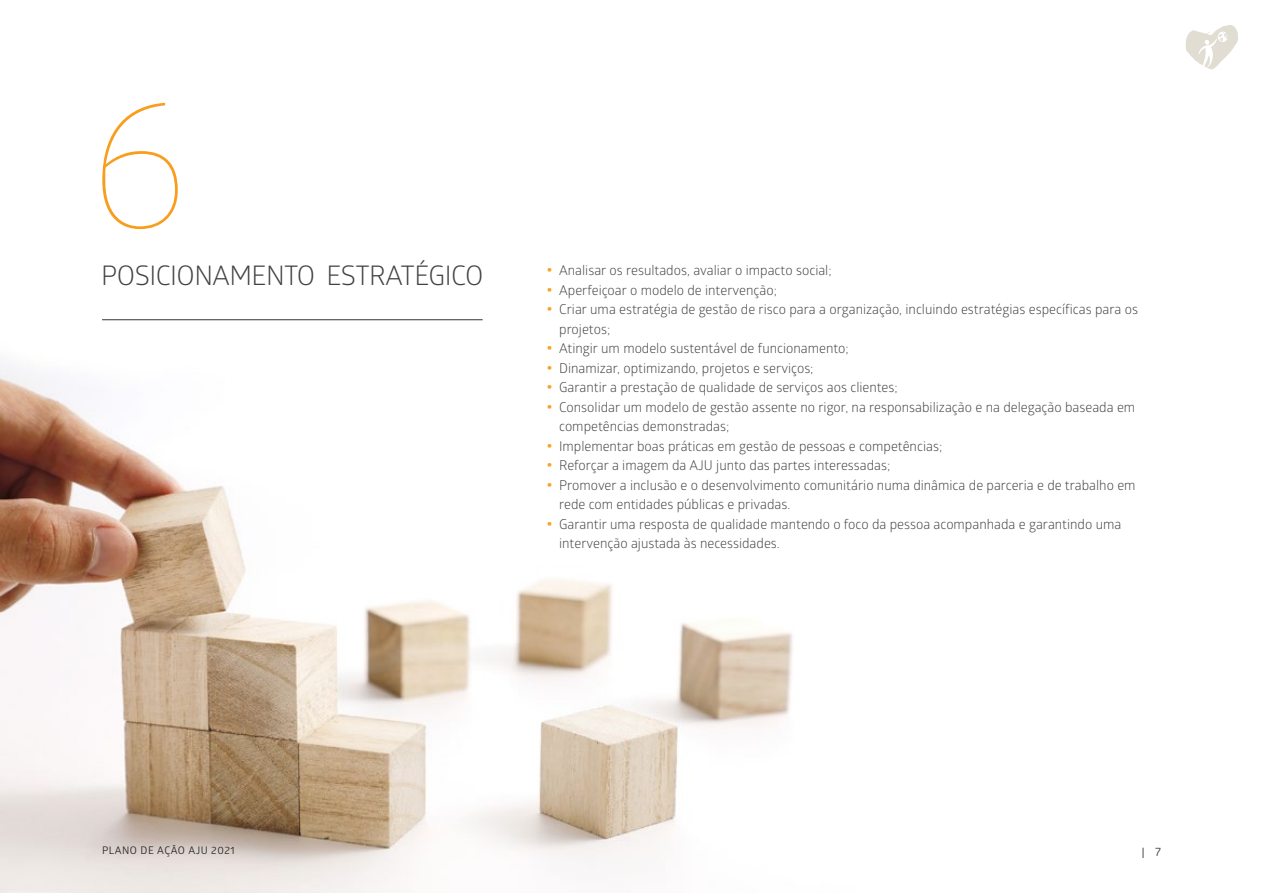
<style>
.page{position:relative;width:1263px;height:893px;background:#fff}
.page>*{position:absolute;margin:0;border:0;box-sizing:border-box;transform-origin:0 0}
.t1{font:100 183px "Glober";color:#f99d1c}
.t2{font:27px "Glober";letter-spacing:-.02em;color:#414042}
.t3{font:13.5px/19.5px "Glober";color:#414042}
.t4{font:10.5px "Glober";letter-spacing:.05em;color:#292829}
.s1{font-family:"BMW Type Next Latin TT";font-weight:300;color:#f9a127}
.s2{font-size:12px;color:#414042}
</style>
<div class="page">
<svg style="left:1185px;top:25px;width:53px;height:45px"></svg>
<img style="left:0;top:365px;width:793px;height:528px">
<hr style="left:102px;top:319px;width:381px;height:1px;background:#414042">
<h1 class="t1" style="left:88px;top:43px;width:103px">6</h1>
<h2 class="t2" style="left:101px;top:256px;width:384px">POSICIONAMENTO ESTRATÉGICO</h2>
<p class="t3" style="left:546px;top:260px;width:287px"><span class="s1">•</span> Analisar os resultados, avaliar o impacto social;</p>
<p class="t3" style="left:546px;top:279px;width:232px"><span class="s1">•</span> Aperfeiçoar o modelo de intervenção;</p>
<p class="t3" style="left:559px;top:299px;width:580px;text-indent:-13px"><span class="s1">•</span> Criar uma estratégia de gestão de risco para a organização, incluindo estratégias específicas para os projetos;</p>
<p class="t3" style="left:546px;top:338px;width:304px"><span class="s1">•</span> Atingir um modelo sustentável de funcionamento;</p>
<p class="t3" style="left:546px;top:357px;width:269px"><span class="s1">•</span> Dinamizar, optimizando, projetos e serviços;</p>
<p class="t3" style="left:546px;top:377px;width:353px"><span class="s1">•</span> Garantir a prestação de qualidade de serviços aos clientes;</p>
<p class="t3" style="left:559px;top:396px;width:577px;text-indent:-13px"><span class="s1">•</span> Consolidar um modelo de gestão assente no rigor, na responsabilização e na delegação baseada em competências demonstradas;</p>
<p class="t3" style="left:546px;top:435px;width:397px"><span class="s1">•</span> Implementar boas práticas em gestão de pessoas e competências;</p>
<p class="t3" style="left:546px;top:455px;width:345px"><span class="s1">•</span> Reforçar a imagem da AJU junto das partes interessadas;</p>
<p class="t3" style="left:559px;top:474px;width:578px;text-indent:-13px"><span class="s1">•</span> Promover a inclusão e o desenvolvimento comunitário numa dinâmica de parceria e de trabalho em rede com entidades públicas e privadas.</p>
<p class="t3" style="left:559px;top:513px;width:564px;text-indent:-13px"><span class="s1">•</span> Garantir uma resposta de qualidade mantendo o foco da pessoa acompanhada e garantindo uma intervenção ajustada às necessidades.</p>
<p class="t4" style="left:102px;top:843px;width:134px">PLANO DE AÇÃO AJU 2021</p>
<p class="t4" style="left:1142px;top:844px;width:21px">| <span class="s2">7</span></p>
</div>
